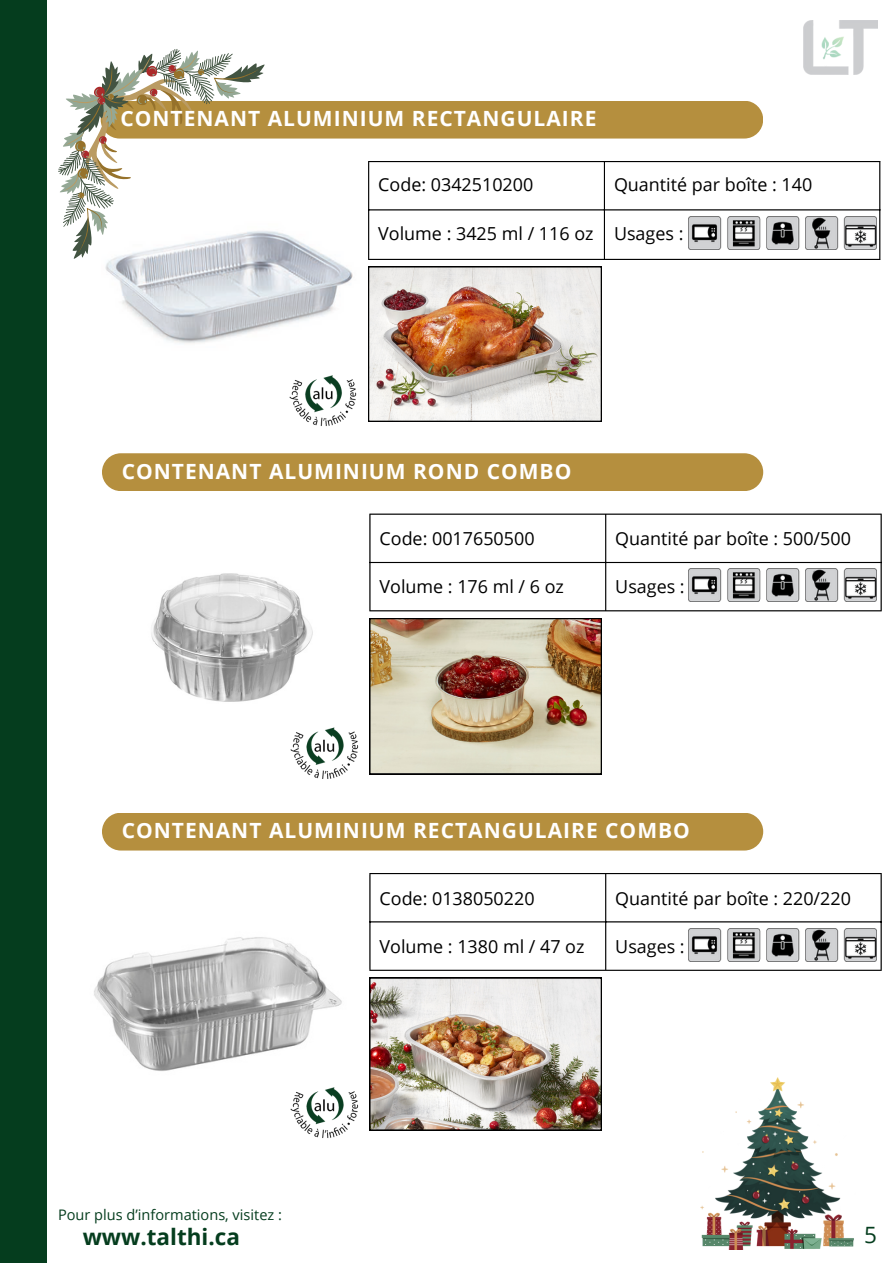
<style>
.page{position:relative;width:893px;height:1264px;background:#fff}
.page>*{position:absolute;margin:0;border:0;box-sizing:border-box;transform-origin:0 0}
.t1{font:700 22.5px "Open Sans";color:#053d1e}
.t2{font:22.5px "Open Sans";color:#053d1e}
.t3{font:700 21px "Open Sans";letter-spacing:.05em;color:#fff}
.t4{font:17.85px "Open Sans";color:#000}
.t5{font:14.55px "Open Sans";color:#053d1e}
</style>
<div class="page">
<img style="left:803px;top:21px;width:74px;height:54px">
<div style="left:101px;top:101px;width:662px;height:37px;background:#b58f3e;border-radius:19px"></div>
<hr style="left:368px;top:162px;width:1px;height:97px;background:#000">
<hr style="left:604px;top:162px;width:1px;height:97px;background:#000">
<hr style="left:879px;top:162px;width:1px;height:97px;background:#000">
<hr style="left:368px;top:161px;width:512px;height:1px;background:#000">
<hr style="left:368px;top:209px;width:512px;height:1px;background:#000">
<hr style="left:368px;top:259px;width:512px;height:1px;background:#000">
<div style="left:102px;top:453px;width:661px;height:38px;background:#b58f3e;border-radius:19px"></div>
<hr style="left:369px;top:514px;width:1px;height:96px;background:#000">
<hr style="left:605px;top:514px;width:1px;height:96px;background:#000">
<hr style="left:880px;top:514px;width:1px;height:96px;background:#000">
<hr style="left:369px;top:513px;width:512px;height:1px;background:#000">
<hr style="left:369px;top:562px;width:512px;height:1px;background:#000">
<hr style="left:369px;top:610px;width:512px;height:1px;background:#000">
<div style="left:102px;top:812px;width:661px;height:38px;background:#b58f3e;border-radius:19px"></div>
<hr style="left:369px;top:874px;width:1px;height:95px;background:#000">
<hr style="left:605px;top:874px;width:1px;height:95px;background:#000">
<hr style="left:880px;top:874px;width:1px;height:95px;background:#000">
<hr style="left:369px;top:873px;width:512px;height:1px;background:#000">
<hr style="left:369px;top:921px;width:512px;height:1px;background:#000">
<hr style="left:369px;top:969px;width:512px;height:1px;background:#000">
<img style="left:94px;top:937px;width:248px;height:134px">
<img style="left:105px;top:231px;width:248px;height:113px">
<img style="left:151px;top:573px;width:162px;height:129px">
<img style="left:289px;top:375px;width:68px;height:51px">
<img style="left:291px;top:727px;width:68px;height:52px">
<img style="left:291px;top:1087px;width:68px;height:51px">
<img style="left:368px;top:266px;width:233px;height:155px">
<img style="left:369px;top:618px;width:232px;height:156px">
<img style="left:369px;top:977px;width:232px;height:153px">
<div style="left:0;top:0;width:47px;height:1262px;background:#053d1e"></div>
<svg style="left:58px;top:49px;width:207px;height:210px"></svg>
<img style="left:700px;top:1077px;width:154px;height:172px">
<img style="left:688px;top:216px;width:188px;height:33px">
<img style="left:688px;top:568px;width:188px;height:33px">
<img style="left:688px;top:929px;width:188px;height:32px">
<p class="t3" style="left:120px;top:104px;width:477px">CONTENANT ALUMINIUM RECTANGULAIRE</p>
<p class="t4" style="left:378px;top:172px;width:157px">Code: 0342510200</p>
<p class="t4" style="left:614px;top:172px;width:200px">Quantité par boîte : 140</p>
<p class="t4" style="left:378px;top:221px;width:217px">Volume : 3425 ml / 116 oz</p>
<p class="t4" style="left:614px;top:221px;width:71px">Usages :</p>
<p class="t3" style="left:122px;top:456px;width:451px">CONTENANT ALUMINIUM ROND COMBO</p>
<p class="t4" style="left:379px;top:526px;width:156px">Code: 0017650500</p>
<p class="t4" style="left:615px;top:526px;width:237px">Quantité par boîte : 500/500</p>
<p class="t4" style="left:379px;top:574px;width:186px">Volume : 176 ml / 6 oz</p>
<p class="t4" style="left:615px;top:574px;width:71px">Usages :</p>
<p class="t3" style="left:122px;top:816px;width:569px">CONTENANT ALUMINIUM RECTANGULAIRE COMBO</p>
<p class="t4" style="left:379px;top:885px;width:156px">Code: 0138050220</p>
<p class="t4" style="left:615px;top:885px;width:237px">Quantité par boîte : 220/220</p>
<p class="t4" style="left:379px;top:933px;width:206px">Volume : 1380 ml / 47 oz</p>
<p class="t4" style="left:615px;top:933px;width:71px">Usages :</p>
<p class="t5" style="left:58px;top:1204px;width:225px">Pour plus d’informations, visitez :</p>
<p class="t1" style="left:83px;top:1220px;width:159px">www.talthi.ca</p>
<p class="t2" style="left:864px;top:1218px;width:14px">5</p>
</div>
